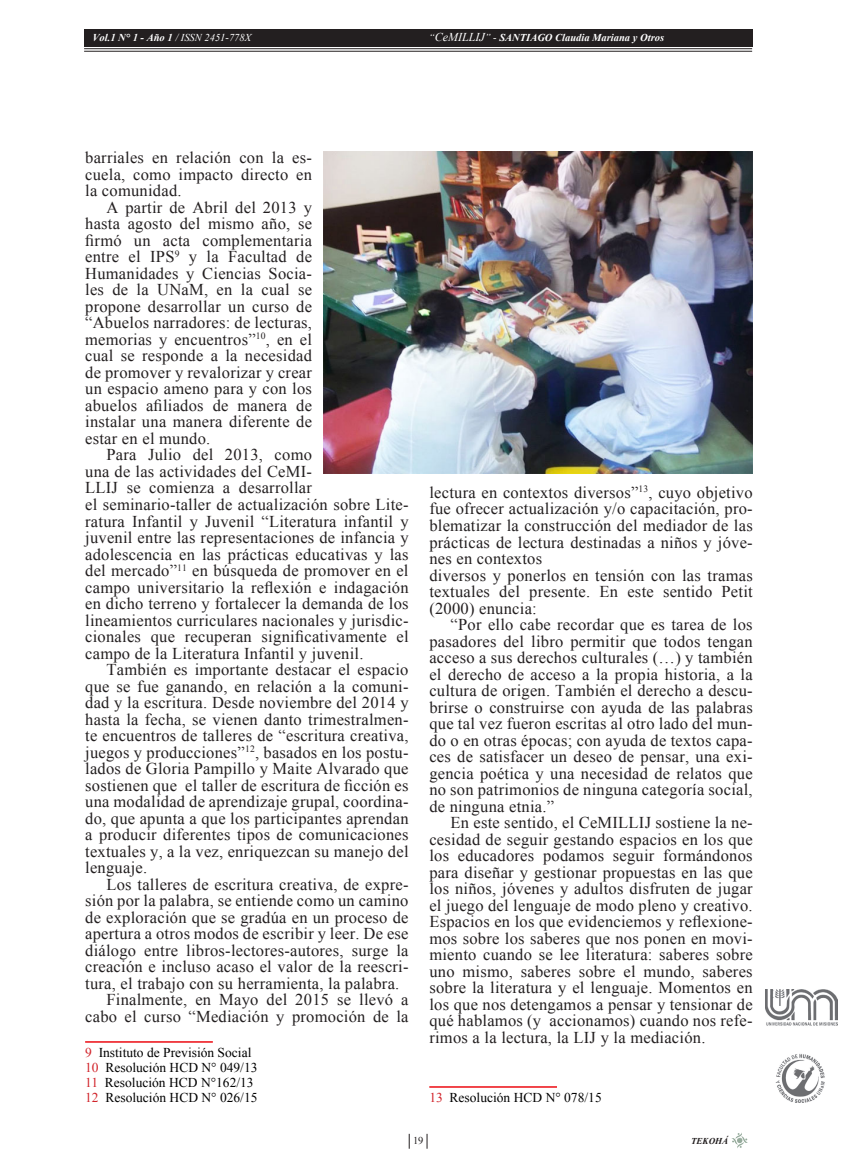
<style>
.page{position:relative;width:851px;height:1170px;background:#fff}
.page>*{position:absolute;margin:0;border:0;box-sizing:border-box;transform-origin:0 0}
.CUERPO_de_texto{font:16.5px/16.5px "Times New Roman";letter-spacing:.015em;color:#231f20;text-align:justify}
.NOTAS_al_pie{font:13.5px "Times New Roman";color:#000}
.t1{font:italic 700 10.5px "Times New Roman";color:#fff}
.t2{font:italic 10.5px "Times New Roman";color:#fff}
.t3{font:10.5px "Times New Roman";color:#231f20}
.t4{font:italic 700 9px "Times New Roman";color:#231f20}
.s1{font-weight:700}
.s2{font-weight:400}
.s3{font-weight:400;font-size:12px}
.s4{color:#d1232a}
</style>
<div class="page">
<svg style="left:426px;top:1133px;width:1px;height:15px"></svg>
<svg style="left:409px;top:1133px;width:1px;height:15px"></svg>
<svg style="left:731px;top:1133px;width:16px;height:15px"></svg>
<div style="left:84px;top:30px;width:668px;height:17px;background:#231f20"></div>
<hr style="left:84px;top:48px;width:668px;height:1px;background:#231f20">
<hr style="left:84px;top:51px;width:668px;height:1px;background:#231f20">
<img style="left:765px;top:989px;width:72px;height:113px">
<hr style="left:85px;top:1041px;width:128px;height:1px;background:#ee1d23">
<hr style="left:429px;top:1086px;width:128px;height:1px;background:#ee1d23">
<img style="left:323px;top:152px;width:429px;height:321px">
<p class="t2" style="left:93px;top:31px;width:160px"><span class="s1">Vol.1 N° 1 - Año 1</span> / ISSN 2451-778X</p>
<p class="t1" style="left:429px;top:30px;width:236px"><span class="s2">“</span><span class="s3">CeMILLIJ</span><span class="s2">” -</span> SANTIAGO Claudia Mariana y Otros</p>
<p class="CUERPO_de_texto" style="left:85px;top:149px;width:228px">barriales en relación con la es&shy;cuela, como impacto directo en la comunidad.</p>
<p class="CUERPO_de_texto" style="left:85px;top:199px;width:228px;text-indent:21px">A partir de Abril del 2013 y hasta agosto del mismo año, se firmó un acta complementaria entre el IPS<sup>9</sup> y la Facultad de Humanidades y Ciencias Socia&shy;les de la UNaM, en la cual se propone desarrollar un curso de “Abuelos narradores: de lecturas, memorias y encuentros”<sup>10</sup>, en el cual se responde a la necesidad de promover y revalorizar y crear un espacio ameno para y con los abuelos afiliados de manera de instalar una manera diferente de estar en el mundo.</p>
<p class="CUERPO_de_texto" style="left:85px;top:446px;width:325px;text-align:left;text-indent:21px">Para Julio del 2013, como<br>una de las actividades del CeMI-<br>LLIJ se comienza a desarrollar<br>el seminario-taller de actualización sobre Lite&shy;ratura Infantil y Juvenil “Literatura infantil y juvenil entre las representaciones de infancia y adolescencia en las prácticas educativas y las del mercado”<sup>11</sup> en búsqueda de promover en el campo universitario la reflexión e indagación en dicho terreno y fortalecer la demanda de los lineamientos curriculares nacionales y jurisdic&shy;cionales que recuperan significativamente el campo de la Literatura Infantil y juvenil.</p>
<p class="CUERPO_de_texto" style="left:85px;top:661px;width:325px;text-indent:21px">También es importante destacar el espacio que se fue ganando, en relación a la comuni&shy;dad y la escritura. Desde noviembre del 2014 y hasta la fecha, se vienen danto trimestralmen&shy;te encuentros de talleres de “escritura creativa, juegos y producciones”<sup>12</sup>, basados en los postu&shy;lados de Gloria Pampillo y Maite Alvarado que sostienen que el taller de escritura de ficción es una modalidad de aprendizaje grupal, coordina&shy;do, que apunta a que los participantes aprendan a producir diferentes tipos de comunicaciones textuales y, a la vez, enriquezcan su manejo del lenguaje.</p>
<p class="CUERPO_de_texto" style="left:85px;top:875px;width:325px;text-indent:21px">Los talleres de escritura creativa, de expre&shy;sión por la palabra, se entiende como un camino de exploración que se gradúa en un proceso de apertura a otros modos de escribir y leer. De ese diálogo entre libros-lectores-autores, surge la creación e incluso acaso el valor de la reescri&shy;tura, el trabajo con su herramienta, la palabra.</p>
<p class="CUERPO_de_texto" style="left:85px;top:991px;width:325px;text-align:right">Finalmente, en Mayo del 2015 se llevó a cabo el curso “Mediación y promoción de la</p>
<p class="NOTAS_al_pie" style="left:85px;top:1043px;width:168px"><span class="s4">9</span> Instituto de Previsión Social</p>
<p class="NOTAS_al_pie" style="left:85px;top:1058px;width:174px"><span class="s4">10</span> Resolución HCD N° 049/13</p>
<p class="NOTAS_al_pie" style="left:85px;top:1073px;width:170px"><span class="s4">11</span> Resolución HCD N°162/13</p>
<p class="NOTAS_al_pie" style="left:85px;top:1088px;width:174px"><span class="s4">12</span> Resolución HCD N° 026/15</p>
<p class="CUERPO_de_texto" style="left:429px;top:484px;width:325px">lectura en contextos diversos”<sup>13</sup>, cuyo objetivo fue ofrecer actualización y/o capacitación, pro&shy;blematizar la construcción del mediador de las prácticas de lectura destinadas a niños y jóve&shy;nes en contextos</p>
<p class="CUERPO_de_texto" style="left:429px;top:566px;width:325px">diversos y ponerlos en tensión con las tramas textuales del presente. En este sentido Petit (2000) enuncia:</p>
<p class="CUERPO_de_texto" style="left:429px;top:616px;width:325px;text-indent:21px">“Por ello cabe recordar que es tarea de los pasadores del libro permitir que todos tengan acceso a sus derechos culturales (…) y también el derecho de acceso a la propia historia, a la cultura de origen. También el derecho a descu&shy;brirse o construirse con ayuda de las palabras que tal vez fueron escritas al otro lado del mun&shy;do o en otras épocas; con ayuda de textos capa&shy;ces de satisfacer un deseo de pensar, una exi&shy;gencia poética y una necesidad de relatos que no son patrimonios de ninguna categoría social, de ninguna etnia.”</p>
<p class="CUERPO_de_texto" style="left:429px;top:814px;width:325px;text-indent:21px">En este sentido, el CeMILLIJ sostiene la ne&shy;cesidad de seguir gestando espacios en los que los educadores podamos seguir formándonos para diseñar y gestionar propuestas en las que los niños, jóvenes y adultos disfruten de jugar el juego del lenguaje de modo pleno y creativo.<br>Espacios en los que evidenciemos y reflexione&shy;mos sobre los saberes que nos ponen en movi&shy;miento cuando se lee literatura: saberes sobre uno mismo, saberes sobre el mundo, saberes sobre la literatura y el lenguaje. Momentos en los que nos detengamos a pensar y tensionar de qué hablamos (y accionamos) cuando nos refe&shy;rimos a la lectura, la LIJ y la mediación.</p>
<p class="NOTAS_al_pie" style="left:429px;top:1088px;width:174px"><span class="s4">13</span> Resolución HCD N° 078/15</p>
<p class="t3" style="left:413px;top:1132px;width:12px">19</p>
<p class="t4" style="left:691px;top:1134px;width:39px">TEKOHÁ</p>
</div>
